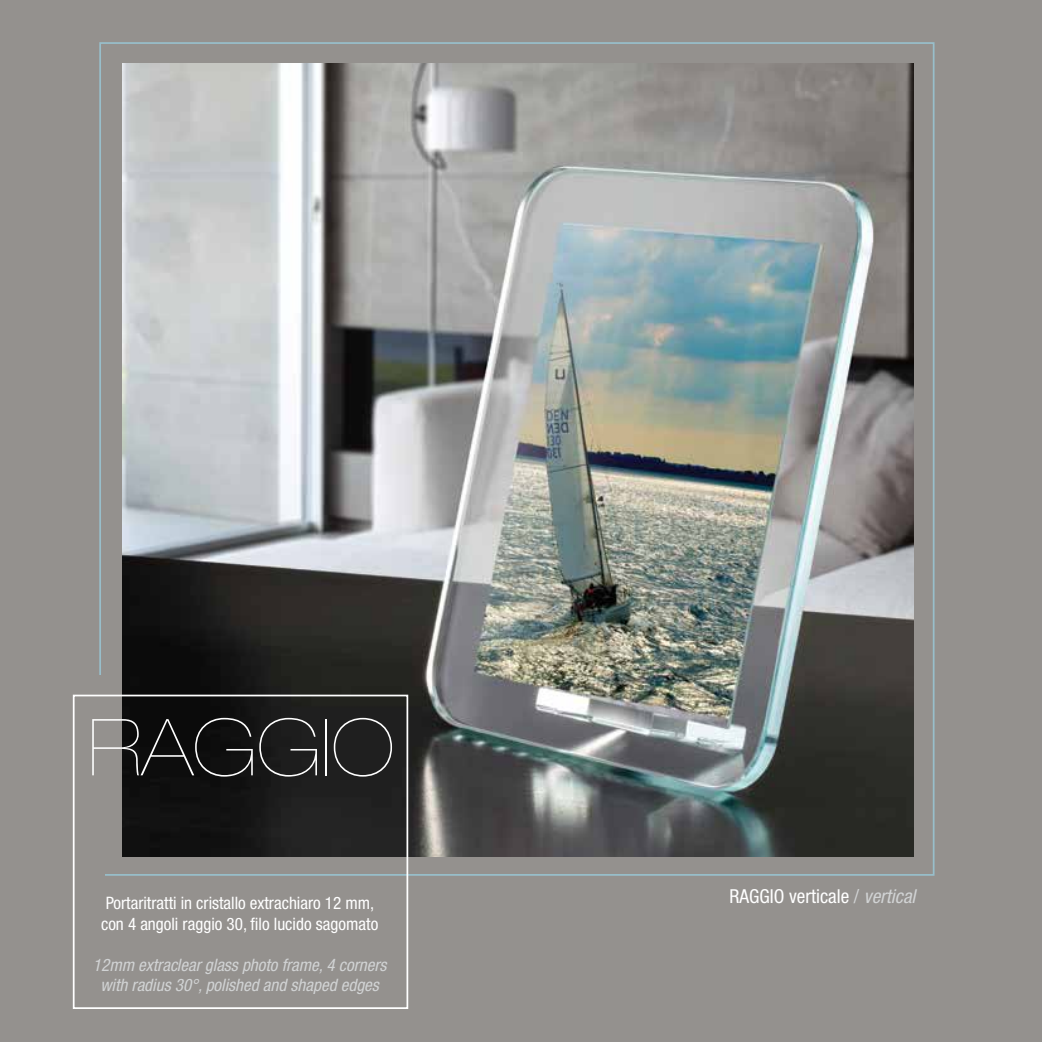
<style>
.page{position:relative;width:1042px;height:1042px;background:#94918e}
.page>*{position:absolute;margin:0;border:0;box-sizing:border-box;transform-origin:0 0}
.t1{font:200 expanded 78.75px "Helvetica Neue LT Std";color:#fff}
.t2{font:condensed 19.25px "Helvetica Neue LT Std";color:#fff}
.t3{font:condensed 17.15px/20.7px "Helvetica Neue LT Std";color:#fff}
.t4{font:italic condensed 17.15px/20.7px "Helvetica Neue LT Std";color:#d1d3d4;text-align:center}
.s1{color:#d1d3d4}
.s2{font-style:italic;color:#d1d3d4}
</style>
<div class="page">
<div style="left:95px;top:675px;width:10px;height:210px;background:#94918e"></div>
<img style="left:122px;top:63px;width:792px;height:794px">
<div style="left:73px;top:694px;width:335px;height:315px;border:2px solid #fff"></div>
<h1 class="t1" style="left:88px;top:701px;width:308px">RAGGIO</h1>
<p class="t3" style="left:101px;top:892px;width:279px">Portaritratti in cristallo extrachiaro 12 mm, con 4 angoli raggio 30, filo lucido sagomato</p>
<p class="t4" style="left:93px;top:955px;width:295px">12mm extraclear glass photo frame, 4 corners with radius 30°, polished and shaped edges</p>
<p class="t2" style="left:729px;top:885px;width:187px">RAGGIO verticale <span class="s1">/</span> <span class="s2">vertical</span></p>
</div>
